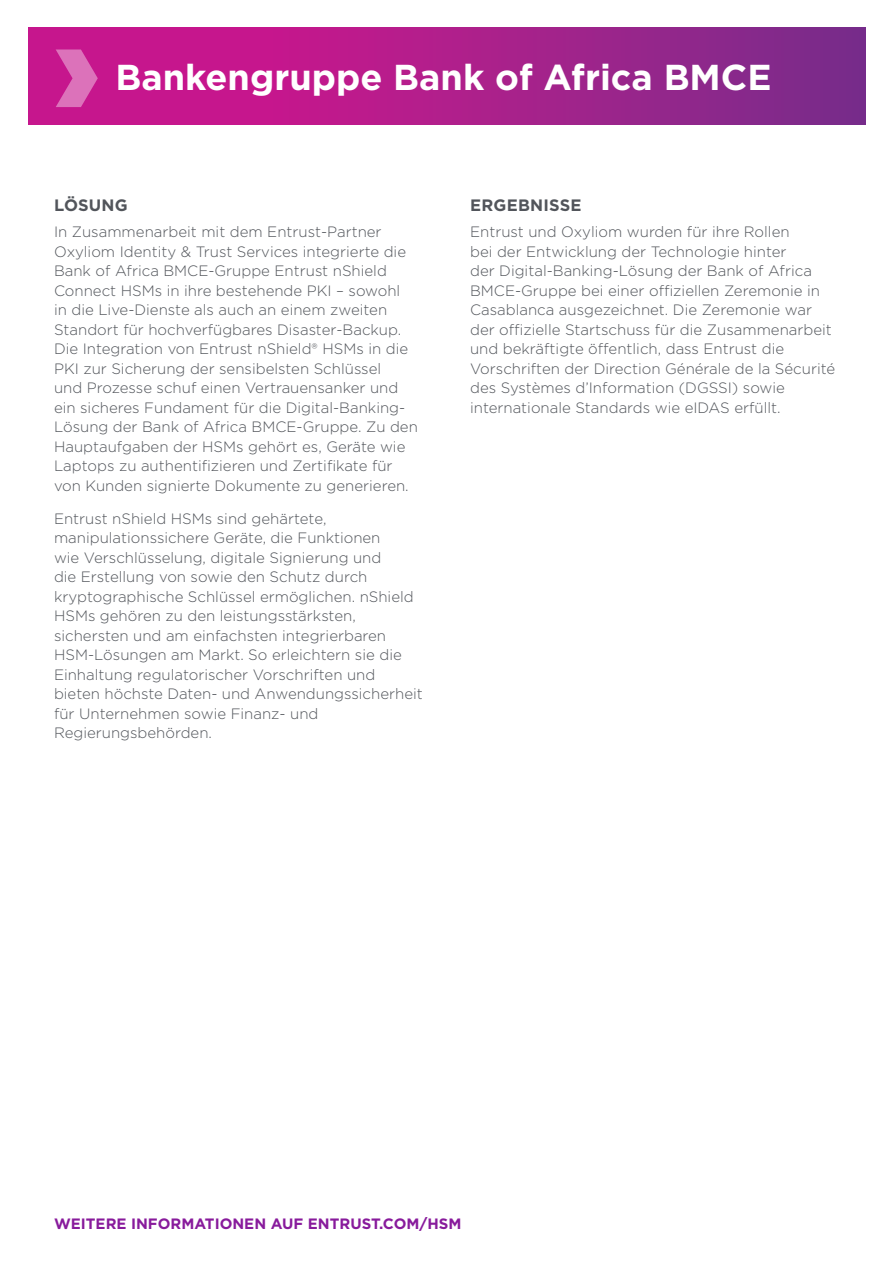
<style>
.page{position:relative;width:893px;height:1263px;background:#fff}
.page>*{position:absolute;margin:0;border:0;box-sizing:border-box;transform-origin:0 0}
.Company_Name{font:700 36px "Gotham";color:#fff}
.header_1{font:700 16.5px "Gotham";letter-spacing:.01em;color:#52555b}
.Body_copy{font:300 15px/19.5px "Gotham";color:#52555b}
.CTA_URL_front{font:700 15px "Gotham";color:#881b9c}
</style>
<div class="page">
<svg style="left:29px;top:27px;width:837px;height:98px;background:#a91f8b"></svg>
<svg style="left:56px;top:50px;width:42px;height:57px;background:#d34da8"></svg>
<p class="Company_Name" style="left:115px;top:54px;width:658px">Bankengruppe Bank of Africa BMCE</p>
<p class="header_1" style="left:54px;top:194px;width:75px">LÖSUNG</p>
<p class="Body_copy" style="left:54px;top:222px;width:365px">In Zusammenarbeit mit dem Entrust-Partner Oxyliom Identity &amp; Trust Services integrierte die Bank of Africa BMCE-Gruppe Entrust nShield Connect HSMs in ihre bestehende PKI – sowohl<br>in die Live-Dienste als auch an einem zweiten Standort für hochverfügbares Disaster-Backup.<br>Die Integration von Entrust nShield® HSMs in die PKI zur Sicherung der sensibelsten Schlüssel<br>und Prozesse schuf einen Vertrauensanker und ein sicheres Fundament für die Digital-Banking-Lösung der Bank of Africa BMCE-Gruppe. Zu den Hauptaufgaben der HSMs gehört es, Geräte wie Laptops zu authentifizieren und Zertifikate für von Kunden signierte Dokumente zu generieren.</p>
<p class="Body_copy" style="left:54px;top:508px;width:370px">Entrust nShield HSMs sind gehärtete, manipulationssichere Geräte, die Funktionen<br>wie Verschlüsselung, digitale Signierung und<br>die Erstellung von sowie den Schutz durch kryptographische Schlüssel ermöglichen. nShield HSMs gehören zu den leistungsstärksten, sichersten und am einfachsten integrierbaren HSM-Lösungen am Markt. So erleichtern sie die Einhaltung regulatorischer Vorschriften und bieten höchste Daten- und Anwendungssicherheit für Unternehmen sowie Finanz- und Regierungsbehörden.</p>
<p class="header_1" style="left:470px;top:194px;width:113px">ERGEBNISSE</p>
<p class="Body_copy" style="left:470px;top:222px;width:367px">Entrust und Oxyliom wurden für ihre Rollen<br>bei der Entwicklung der Technologie hinter<br>der Digital-Banking-Lösung der Bank of Africa BMCE-Gruppe bei einer offiziellen Zeremonie in Casablanca ausgezeichnet. Die Zeremonie war der offizielle Startschuss für die Zusammenarbeit und bekräftigte öffentlich, dass Entrust die Vorschriften der Direction Générale de la Sécurité des Systèmes d’Information (DGSSI) sowie internationale Standards wie eIDAS erfüllt.</p>
<p class="CTA_URL_front" style="left:54px;top:1214px;width:409px">WEITERE INFORMATIONEN AUF ENTRUST.COM/HSM</p>
</div>
